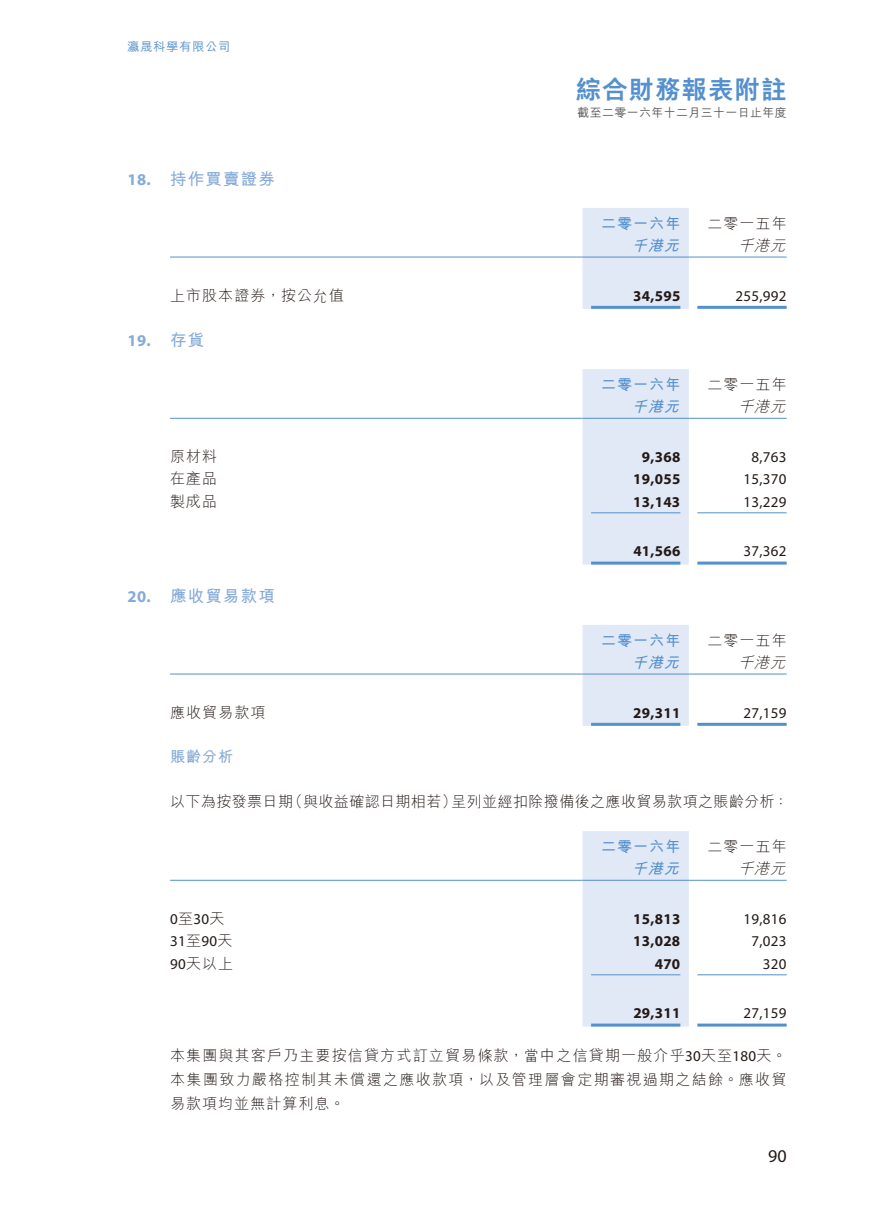
<style>
.page{position:relative;width:893px;height:1212px;background:#fff}
.page>*{position:absolute;margin:0;border:0;box-sizing:border-box;transform-origin:0 0}
.t1{font:800 25.5px "M Hei HK";letter-spacing:.04em;color:#5490cd}
.t2{font:18px "Myriad Pro";color:#231916}
.t3{font:700 16.5px "M Hei HK";letter-spacing:.07em;color:#86aad9}
.t4{font:700 16.5px "Myriad Pro";color:#86aad9}
.t5{font:300 15px/24px "M Hei HK";letter-spacing:.07em;color:#231916;text-align:justify}
.t6{font:15px "Myriad Pro";letter-spacing:.02em;color:#231916}
.t7{font:700 15px "Myriad Pro";letter-spacing:.02em;color:#231916}
.t8{font:300 15px "M Hei HK";letter-spacing:.03em;color:#231916}
.t9{font:700 15px "M Hei HK";letter-spacing:.07em;color:#5490cd}
.t10{font:italic 300 15px "M Hei HK";color:#231916}
.t11{font:italic 700 15px "M Hei HK";color:#5490cd}
.t12{font:700 15px "M Hei HK";color:#86aad9}
.t13{font:500 12px "M Hei HK";letter-spacing:.03em;color:#595857}
.t14{font:500 12px "M Hei HK";letter-spacing:.08em;color:#5490cd}
.s1{font-family:"M Hei HK";font-weight:300}
.s2{font-family:"Myriad Pro";font-weight:400}
</style>
<div class="page">
<div style="left:583px;top:208px;width:106px;height:101px;background:#e2e9f6"></div>
<hr style="left:170px;top:257px;width:413px;height:1px;background:#5490cd">
<hr style="left:583px;top:257px;width:106px;height:1px;background:#5490cd">
<hr style="left:689px;top:257px;width:98px;height:1px;background:#5490cd">
<hr style="left:591px;top:306px;width:89px;height:3px;background:#5490cd">
<hr style="left:697px;top:306px;width:90px;height:3px;background:#5490cd">
<div style="left:583px;top:369px;width:106px;height:196px;background:#e2e9f6"></div>
<hr style="left:170px;top:418px;width:413px;height:1px;background:#5490cd">
<hr style="left:583px;top:418px;width:106px;height:1px;background:#5490cd">
<hr style="left:689px;top:418px;width:98px;height:1px;background:#5490cd">
<hr style="left:591px;top:512px;width:89px;height:1px;background:#5490cd">
<hr style="left:697px;top:512px;width:90px;height:1px;background:#5490cd">
<hr style="left:591px;top:562px;width:89px;height:3px;background:#5490cd">
<hr style="left:697px;top:562px;width:90px;height:3px;background:#5490cd">
<div style="left:583px;top:625px;width:106px;height:101px;background:#e2e9f6"></div>
<hr style="left:170px;top:674px;width:413px;height:1px;background:#5490cd">
<hr style="left:583px;top:674px;width:106px;height:1px;background:#5490cd">
<hr style="left:689px;top:674px;width:98px;height:1px;background:#5490cd">
<hr style="left:591px;top:723px;width:89px;height:3px;background:#5490cd">
<hr style="left:697px;top:723px;width:90px;height:3px;background:#5490cd">
<div style="left:583px;top:831px;width:106px;height:195px;background:#e2e9f6"></div>
<hr style="left:170px;top:880px;width:413px;height:1px;background:#5490cd">
<hr style="left:583px;top:880px;width:106px;height:1px;background:#5490cd">
<hr style="left:689px;top:880px;width:98px;height:1px;background:#5490cd">
<hr style="left:591px;top:974px;width:89px;height:1px;background:#5490cd">
<hr style="left:697px;top:974px;width:90px;height:1px;background:#5490cd">
<hr style="left:591px;top:1023px;width:89px;height:3px;background:#5490cd">
<hr style="left:697px;top:1023px;width:90px;height:3px;background:#5490cd">
<p class="t14" style="left:128px;top:38px;width:104px">瀛晟科學有限公司</p>
<p class="t4" style="left:128px;top:168px;width:25px">18.</p>
<p class="t3" style="left:170px;top:167px;width:106px">持作買賣證券</p>
<p class="t4" style="left:128px;top:330px;width:25px">19.</p>
<p class="t5" style="left:170px;top:282px;width:176px">上市股本證券，按公允值</p>
<p class="t3" style="left:170px;top:328px;width:36px">存貨</p>
<p class="t5" style="left:170px;top:444px;width:49px">原材料</p>
<p class="t5" style="left:170px;top:466px;width:49px">在產品</p>
<p class="t5" style="left:170px;top:489px;width:49px">製成品</p>
<p class="t4" style="left:128px;top:585px;width:25px">20.</p>
<p class="t3" style="left:170px;top:584px;width:106px">應收貿易款項</p>
<p class="t5" style="left:170px;top:699px;width:97px">應收貿易款項</p>
<p class="t12" style="left:170px;top:745px;width:65px">賬齡分析</p>
<h1 class="t1" style="left:575px;top:77px;width:213px">綜合財務報表附註</h1>
<p class="t13" style="left:577px;top:104px;width:211px">截至二零一六年十二月三十一日止年度</p>
<p class="t9" style="left:601px;top:212px;width:81px">二零一六年</p>
<p class="t5" style="left:707px;top:210px;width:81px">二零一五年</p>
<p class="t11" style="left:632px;top:235px;width:54px">千港元</p>
<p class="t10" style="left:738px;top:235px;width:54px">千港元</p>
<p class="t7" style="left:633px;top:286px;width:49px">34,595</p>
<p class="t6" style="left:735px;top:286px;width:53px">255,992</p>
<p class="t9" style="left:601px;top:373px;width:81px">二零一六年</p>
<p class="t5" style="left:707px;top:372px;width:81px">二零一五年</p>
<p class="t11" style="left:632px;top:396px;width:54px">千港元</p>
<p class="t10" style="left:738px;top:396px;width:54px">千港元</p>
<p class="t7" style="left:642px;top:447px;width:40px">9,368</p>
<p class="t6" style="left:751px;top:447px;width:37px">8,763</p>
<p class="t7" style="left:633px;top:469px;width:49px">19,055</p>
<p class="t6" style="left:743px;top:470px;width:45px">15,370</p>
<p class="t7" style="left:633px;top:492px;width:49px">13,143</p>
<p class="t6" style="left:743px;top:492px;width:45px">13,229</p>
<p class="t7" style="left:633px;top:541px;width:49px">41,566</p>
<p class="t6" style="left:743px;top:542px;width:45px">37,362</p>
<p class="t9" style="left:601px;top:629px;width:81px">二零一六年</p>
<p class="t5" style="left:707px;top:627px;width:81px">二零一五年</p>
<p class="t11" style="left:632px;top:651px;width:54px">千港元</p>
<p class="t10" style="left:738px;top:652px;width:54px">千港元</p>
<p class="t7" style="left:633px;top:703px;width:49px">29,311</p>
<p class="t6" style="left:743px;top:703px;width:45px">27,159</p>
<p class="t8" style="left:288px;top:791px;width:170px">（與收益確認日期相若）</p>
<p class="t8" style="left:170px;top:791px;width:124px">以下為按發票日期</p>
<p class="t8" style="left:451px;top:791px;width:339px">呈列並經扣除撥備後之應收貿易款項之賬齡分析：</p>
<p class="t9" style="left:601px;top:835px;width:81px">二零一六年</p>
<p class="t5" style="left:707px;top:834px;width:81px">二零一五年</p>
<p class="t11" style="left:632px;top:858px;width:54px">千港元</p>
<p class="t10" style="left:738px;top:858px;width:54px">千港元</p>
<p class="t6" style="left:170px;top:909px;width:56px"><span class="s1">至</span>0 30<span class="s1">天</span></p>
<p class="t7" style="left:633px;top:909px;width:49px">15,813</p>
<p class="t6" style="left:743px;top:909px;width:45px">19,816</p>
<p class="t6" style="left:170px;top:932px;width:64px">31<span class="s1">至</span>90<span class="s1">天</span></p>
<p class="t7" style="left:633px;top:931px;width:49px">13,028</p>
<p class="t6" style="left:751px;top:932px;width:37px">7,023</p>
<p class="t5" style="left:170px;top:951px;width:65px"><span class="s2">90</span>天以上</p>
<p class="t7" style="left:655px;top:954px;width:27px">470</p>
<p class="t6" style="left:763px;top:954px;width:25px">320</p>
<p class="t7" style="left:633px;top:1003px;width:49px">29,311</p>
<p class="t5" style="left:170px;top:1043px;width:618px">本集團與其客戶乃主要按信貸方式訂立貿易條款，當中之信貸期一般介乎<span class="s2">30</span>天至<span class="s2">180</span>天。本集團致力嚴格控制其未償還之應收款項，以及管理層會定期審視過期之結餘。應收貿易款項均並無計算利息。</p>
<p class="t6" style="left:743px;top:1004px;width:45px">27,159</p>
<p class="t2" style="left:768px;top:1145px;width:20px">90</p>
</div>
